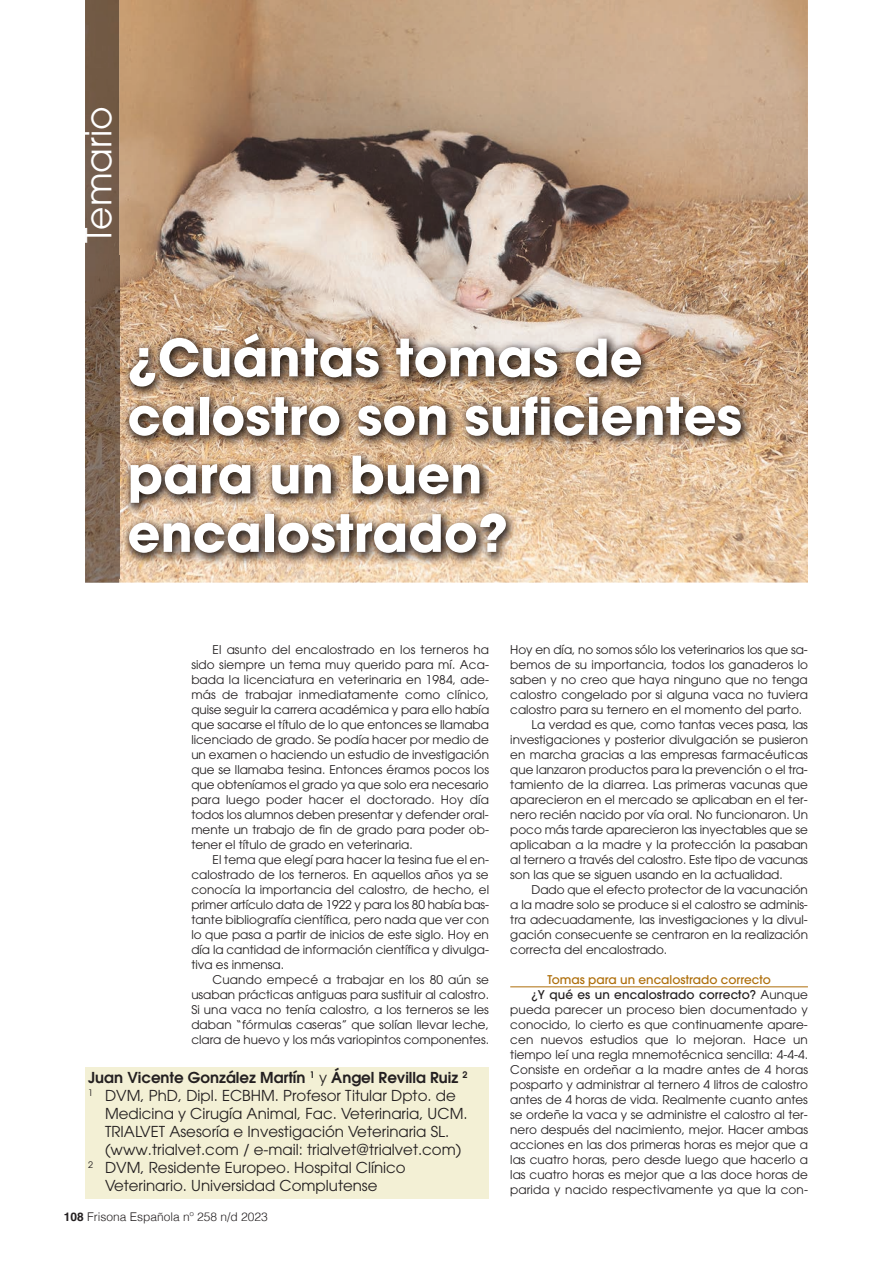
<style>
.page{position:relative;width:893px;height:1263px;background:#fff}
.page>*{position:absolute;margin:0;border:0;box-sizing:border-box;transform-origin:0 0}
.t1{font:700 51px/58.5px "Avant Garde";color:#fff}
.t2{font:36px "Avant Garde";color:#fff}
.t3{font:15px "Avant Garde";color:#231f20}
.t4{font:600 15px "Avant Garde";color:#231f20}
.t5{font:12px/15px "Avant Garde";color:#231f20;text-align:justify}
.t6{font:500 12px "Avant Garde";letter-spacing:.01em;color:#231f20}
.t7{font:500 12px "Avant Garde";color:#ae6e0a}
.t8{font:300 12px "Helvetica";color:#231f20}
.s1{font-weight:400}
.s2{font-weight:700}
</style>
<div class="page">
<hr style="left:510px;top:986px;width:298px;height:1px;background:#ae6e0a">
<img style="left:119px;top:0;width:689px;height:583px">
<img style="left:119px;top:255px;width:689px;height:324px">
<img style="left:85px;top:0;width:34px;height:583px">
<img style="left:115px;top:255px;width:4px;height:324px">
<div style="left:85px;top:1067px;width:404px;height:132px;background:#f3f0d5"></div>
<h2 class="t2" style="left:77px;top:243px;width:138px;rotate:-90deg">Temario</h2>
<h1 class="t1" style="left:128px;top:328px;width:616px">¿Cuántas tomas de calostro son suficientes para un buen encalostrado?</h1>
<p class="t5" style="left:191px;top:642px;width:299px;text-indent:21px">El asunto del encalostrado en los terneros ha sido siempre un tema muy querido para mí. Aca&shy;bada la licenciatura en veterinaria en 1984, ade&shy;más de trabajar inmediatamente como clínico, quise seguir la carrera académica y para ello había que sacarse el título de lo que entonces se llamaba licenciado de grado. Se podía hacer por medio de un examen o haciendo un estudio de investigación que se llamaba tesina. Entonces éramos pocos los que obteníamos el grado ya que solo era necesario para luego poder hacer el doctorado. Hoy día todos los alumnos deben presentar y defender oral&shy;mente un trabajo de fin de grado para poder ob&shy;tener el título de grado en veterinaria.</p>
<p class="t5" style="left:191px;top:852px;width:299px;text-indent:21px">El tema que elegí para hacer la tesina fue el en&shy;calostrado de los terneros. En aquellos años ya se conocía la importancia del calostro, de hecho, el primer artículo data de 1922 y para los 80 había bas&shy;tante bibliografía científica, pero nada que ver con lo que pasa a partir de inicios de este siglo. Hoy en día la cantidad de información científica y divulga&shy;tiva es inmensa.</p>
<p class="t5" style="left:191px;top:972px;width:299px;text-indent:21px">Cuando empecé a trabajar en los 80 aún se usaban prácticas antiguas para sustituir al calostro.<br>Si una vaca no tenía calostro, a los terneros se les daban “fórmulas caseras” que solían llevar leche, clara de huevo y los más variopintos componentes.</p>
<p class="t4" style="left:88px;top:1068px;width:381px">Juan Vicente González Martín <sup>1</sup> <span class="s1">y</span> Ángel Revilla Ruiz <sup>2</sup></p>
<p class="t3" style="left:88px;top:1087px;width:369px"><sup>1</sup> DVM, PhD, Dipl. ECBHM. Profesor Titular Dpto. de</p>
<p class="t3" style="left:105px;top:1105px;width:364px">Medicina y Cirugía Animal, Fac. Veterinaria, UCM.</p>
<p class="t3" style="left:105px;top:1123px;width:346px">TRIALVET Asesoría e Investigación Veterinaria SL.</p>
<p class="t3" style="left:105px;top:1141px;width:358px">(www.trialvet.com / e-mail: trialvet@trialvet.com)</p>
<p class="t3" style="left:88px;top:1159px;width:319px"><sup>2</sup> DVM, Residente Europeo. Hospital Clínico</p>
<p class="t3" style="left:105px;top:1177px;width:274px">Veterinario. Universidad Complutense</p>
<p class="t8" style="left:64px;top:1206px;width:206px"><span class="s2">108</span> Frisona Española nº 258 n/d 2023</p>
<p class="t5" style="left:510px;top:642px;width:299px">Hoy en día, no somos sólo los veterinarios los que sa-</p>
<p class="t5" style="left:510px;top:657px;width:299px">bemos de su importancia, todos los ganaderos lo</p>
<p class="t5" style="left:510px;top:672px;width:299px">saben y no creo que haya ninguno que no tenga</p>
<p class="t5" style="left:510px;top:687px;width:299px">calostro congelado por si alguna vaca no tuviera</p>
<p class="t5" style="left:510px;top:702px;width:293px">calostro para su ternero en el momento del parto.</p>
<p class="t5" style="left:531px;top:717px;width:278px">La verdad es que, como tantas veces pasa, las</p>
<p class="t5" style="left:510px;top:732px;width:299px">investigaciones y posterior divulgación se pusieron</p>
<p class="t5" style="left:510px;top:747px;width:299px">en marcha gracias a las empresas farmacéuticas</p>
<p class="t5" style="left:510px;top:762px;width:299px">que lanzaron productos para la prevención o el tra-</p>
<p class="t5" style="left:510px;top:777px;width:299px">tamiento de la diarrea. Las primeras vacunas que</p>
<p class="t5" style="left:510px;top:792px;width:299px">aparecieron en el mercado se aplicaban en el ter-</p>
<p class="t5" style="left:510px;top:807px;width:299px">nero recién nacido por vía oral. No funcionaron. Un</p>
<p class="t5" style="left:510px;top:822px;width:299px">poco más tarde aparecieron las inyectables que se</p>
<p class="t5" style="left:510px;top:837px;width:299px">aplicaban a la madre y la protección la pasaban</p>
<p class="t5" style="left:510px;top:852px;width:299px">al ternero a través del calostro. Este tipo de vacunas</p>
<p class="t5" style="left:510px;top:867px;width:274px">son las que se siguen usando en la actualidad.</p>
<p class="t5" style="left:531px;top:882px;width:278px">Dado que el efecto protector de la vacunación</p>
<p class="t5" style="left:510px;top:897px;width:299px">a la madre solo se produce si el calostro se adminis-</p>
<p class="t5" style="left:510px;top:912px;width:299px">tra adecuadamente, las investigaciones y la divul-</p>
<p class="t5" style="left:510px;top:927px;width:299px">gación consecuente se centraron en la realización</p>
<p class="t5" style="left:510px;top:942px;width:159px">correcta del encalostrado.</p>
<p class="t7" style="left:547px;top:973px;width:225px">Tomas para un encalostrado correcto</p>
<p class="t6" style="left:531px;top:988px;width:278px">¿Y qué es un encalostrado correcto? <span class="s1">Aunque</span></p>
<p class="t5" style="left:510px;top:1002px;width:299px">pueda parecer un proceso bien documentado y</p>
<p class="t5" style="left:510px;top:1017px;width:299px">conocido, lo cierto es que continuamente apare-</p>
<p class="t5" style="left:510px;top:1032px;width:299px">cen nuevos estudios que lo mejoran. Hace un</p>
<p class="t5" style="left:510px;top:1047px;width:299px">tiempo leí una regla mnemotécnica sencilla: 4-4-4.</p>
<p class="t5" style="left:510px;top:1062px;width:299px">Consiste en ordeñar a la madre antes de 4 horas</p>
<p class="t5" style="left:510px;top:1077px;width:299px">posparto y administrar al ternero 4 litros de calostro</p>
<p class="t5" style="left:510px;top:1092px;width:299px">antes de 4 horas de vida. Realmente cuanto antes</p>
<p class="t5" style="left:510px;top:1107px;width:299px">se ordeñe la vaca y se administre el calostro al ter-</p>
<p class="t5" style="left:510px;top:1122px;width:299px">nero después del nacimiento, mejor. Hacer ambas</p>
<p class="t5" style="left:510px;top:1137px;width:299px">acciones en las dos primeras horas es mejor que a</p>
<p class="t5" style="left:510px;top:1152px;width:299px">las cuatro horas, pero desde luego que hacerlo a</p>
<p class="t5" style="left:510px;top:1167px;width:299px">las cuatro horas es mejor que a las doce horas de</p>
<p class="t5" style="left:510px;top:1182px;width:299px">parida y nacido respectivamente ya que la con-</p>
</div>
